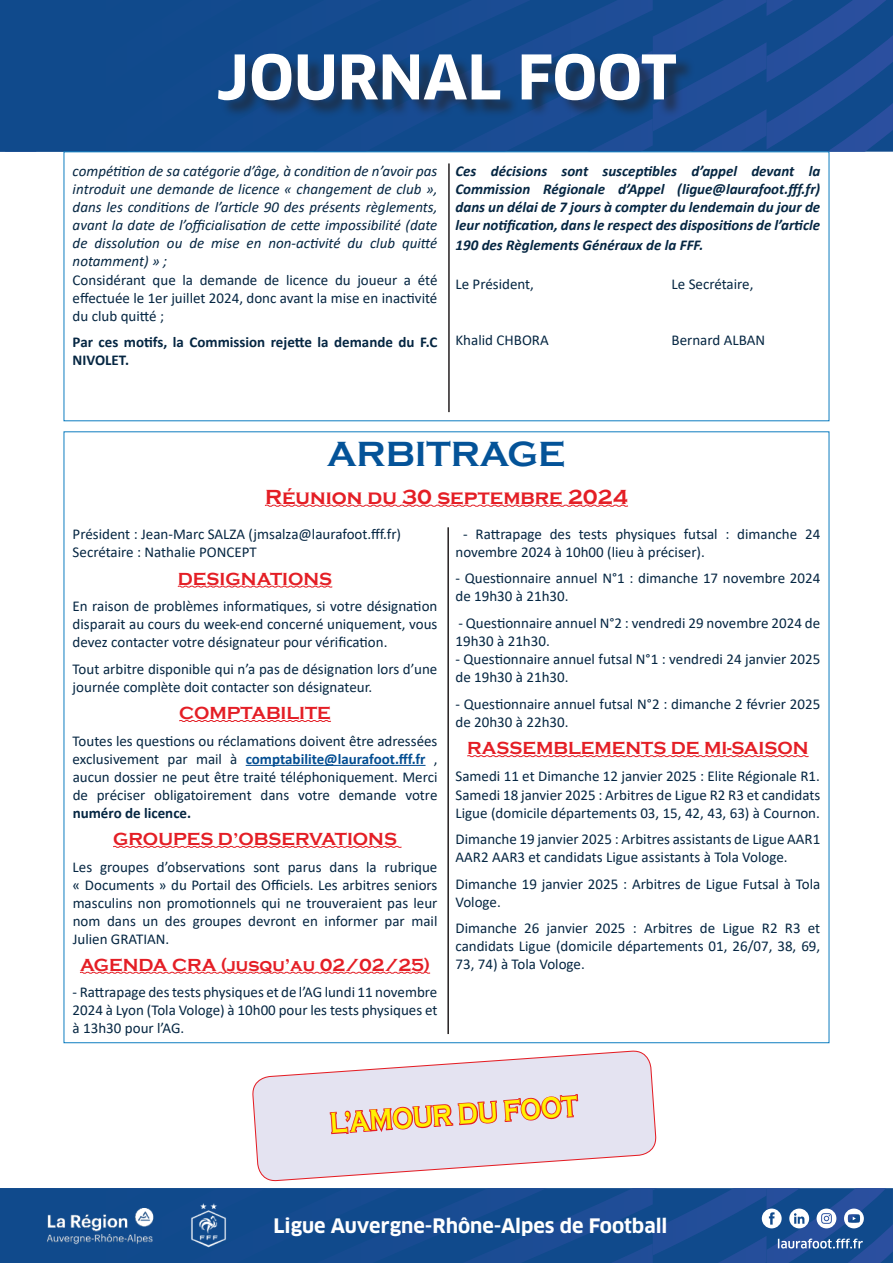
<style>
.page{position:relative;width:893px;height:1263px;background:#fff}
.page>*{position:absolute;margin:0;border:0;box-sizing:border-box;transform-origin:0 0}
.t1{font:700 60px "Clan OT";color:#fff}
.t2{font:700 36px "Copperplate Gothic";color:#045398}
.t3{font:700 29.85px "Copperplate Gothic";color:#fff101;scale:.8 1}
.t4{font:700 21px "Copperplate Gothic";color:#e41e25}
.t5{font:700 19.5px "Clan OT";color:#fff}
.t6{font:700 18px "Copperplate Gothic";color:#e41e25}
.t7{font:15px/18px "Calibri";color:#052642}
.t8{font:italic 15px/18px "Calibri";color:#052642;text-align:justify}
.t9{font:italic 700 15px/18px "Calibri";color:#052642;text-align:justify}
.t10{font:700 15px/18px "Calibri";color:#052642}
.s1{font-weight:700;color:#034d91}
</style>
<div class="page">
<svg style="left:0;top:0;width:893px;height:152px;background:#144b8f"></svg>
<div style="left:221px;top:56px;width:474px;height:62px;background:#231f20;opacity:.56"></div>
<svg style="left:264px;top:504px;width:364px;height:3px"></svg>
<svg style="left:177px;top:585px;width:156px;height:3px"></svg>
<svg style="left:179px;top:720px;width:152px;height:2px"></svg>
<hr style="left:246px;top:765px;width:180px;height:1px;background:#034d91">
<svg style="left:113px;top:845px;width:289px;height:3px"></svg>
<svg style="left:79px;top:971px;width:352px;height:3px"></svg>
<svg style="left:467px;top:755px;width:342px;height:2px"></svg>
<svg style="left:0;top:1188px;width:893px;height:75px;background:#1c5192"></svg>
<svg style="left:252px;top:1050px;width:405px;height:143px"></svg>
<hr style="left:448px;top:163px;width:2px;height:249px;background:#231f20">
<hr style="left:447px;top:527px;width:2px;height:507px;background:#231f20">
<h1 class="t1" style="left:216px;top:42px;width:462px">JOURNAL FOOT</h1>
<p class="t8" style="left:73px;top:161px;width:366px">compétition de sa catégorie d’âge, à condition de n’avoir pas introduit une demande de licence « changement de club », dans les conditions de l’article 90 des présents règlements, avant la date de l’officialisation de cette impossibilité (date de dissolution ou de mise en non-activité du club quitté notamment) » ;</p>
<p class="t7" style="left:73px;top:271px;width:366px;text-align:justify">Considérant que la demande de licence du joueur a été effectuée le 1er juillet 2024, donc avant la mise en inactivité du club quitté ;</p>
<p class="t10" style="left:73px;top:333px;width:366px">Par ces motifs, la Commission rejette la demande du F.C<br>NIVOLET.</p>
<p class="t9" style="left:455px;top:162px;width:366px">Ces décisions sont susceptibles d’appel devant la Commission Régionale d’Appel (ligue@laurafoot.fff.fr) dans un délai de 7 jours à compter du lendemain du jour de leur notification, dans le respect des dispositions de l’article</p>
<p class="t9" style="left:455px;top:235px;width:249px">190 des Règlements Généraux de la FFF.</p>
<p class="t7" style="left:455px;top:274px;width:80px">Le Président,</p>
<p class="t7" style="left:671px;top:274px;width:83px">Le Secrétaire,</p>
<p class="t7" style="left:455px;top:331px;width:95px">Khalid CHBORA</p>
<p class="t7" style="left:671px;top:331px;width:95px">Bernard ALBAN</p>
<h2 class="t2" style="left:327px;top:434px;width:240px">ARBITRAGE</h2>
<h3 class="t4" style="left:265px;top:485px;width:364px">Réunion du 30 septembre 2024</h3>
<p class="t7" style="left:73px;top:524px;width:330px;line-height:18.9px">Président : Jean-Marc SALZA (jmsalza@laurafoot.fff.fr)<br>Secrétaire : Nathalie PONCEPT</p>
<p class="t6" style="left:178px;top:569px;width:156px">DESIGNATIONS</p>
<p class="t7" style="left:73px;top:597px;width:366px;text-align:justify">En raison de problèmes informatiques, si votre désignation disparait au cours du week-end concerné uniquement, vous devez contacter votre désignateur pour vérification.</p>
<p class="t7" style="left:73px;top:659px;width:366px">Tout arbitre disponible qui n’a pas de désignation lors d’une journée complète doit contacter son désignateur.</p>
<p class="t6" style="left:179px;top:703px;width:153px">COMPTABILITE</p>
<p class="t7" style="left:73px;top:731px;width:366px;text-align:justify">Toutes les questions ou réclamations doivent être adressées exclusivement par mail à <span class="s1">comptabilite@laurafoot.fff.fr</span> , aucun dossier ne peut être traité téléphoniquement. Merci de préciser obligatoirement dans votre demande votre</p>
<p class="t10" style="left:73px;top:803px;width:120px">numéro de licence.</p>
<p class="t6" style="left:113px;top:829px;width:285px">GROUPES D’OBSERVATIONS</p>
<p class="t7" style="left:73px;top:857px;width:366px;text-align:justify">Les groupes d’observations sont parus dans la rubrique « Documents » du Portail des Officiels. Les arbitres seniors masculins non promotionnels qui ne trouveraient pas leur nom dans un des groupes devront en informer par mail Julien GRATIAN.</p>
<p class="t6" style="left:80px;top:955px;width:351px">AGENDA CRA (jusqu’au 02/02/25)</p>
<p class="t7" style="left:73px;top:983px;width:366px;text-align:justify">- Rattrapage des tests physiques et de l’AG lundi 11 novembre 2024 à Lyon (Tola Vologe) à 10h00 pour les tests physiques et à 13h30 pour l’AG.</p>
<p class="t7" style="left:455px;top:524px;width:366px;text-indent:8px">- Rattrapage des tests physiques futsal : dimanche 24 novembre 2024 à 10h00 (lieu à préciser).</p>
<p class="t7" style="left:455px;top:569px;width:366px">- Questionnaire annuel N°1 : dimanche 17 novembre 2024 de 19h30 à 21h30.</p>
<p class="t7" style="left:455px;top:613px;width:366px">- Questionnaire annuel N°2 : vendredi 29 novembre 2024 de<br>19h30 à 21h30.</p>
<p class="t7" style="left:455px;top:650px;width:366px">- Questionnaire annuel futsal N°1 : vendredi 24 janvier 2025 de 19h30 à 21h30.</p>
<p class="t7" style="left:455px;top:695px;width:366px">- Questionnaire annuel futsal N°2 : dimanche 2 février 2025 de 20h30 à 22h30.</p>
<p class="t6" style="left:467px;top:738px;width:343px">RASSEMBLEMENTS DE MI-SAISON</p>
<p class="t7" style="left:455px;top:766px;width:366px;line-height:18.5px;text-align:justify">Samedi 11 et Dimanche 12 janvier 2025 : Elite Régionale R1.<br>Samedi 18 janvier 2025 : Arbitres de Ligue R2 R3 et candidats Ligue (domicile départements 03, 15, 42, 43, 63) à Cournon.</p>
<p class="t7" style="left:455px;top:830px;width:366px">Dimanche 19 janvier 2025 : Arbitres assistants de Ligue AAR1<br>AAR2 AAR3 et candidats Ligue assistants à Tola Vologe.</p>
<p class="t7" style="left:455px;top:874px;width:366px">Dimanche 19 janvier 2025 : Arbitres de Ligue Futsal à Tola<br>Vologe.</p>
<p class="t7" style="left:455px;top:919px;width:366px;text-align:justify">Dimanche 26 janvier 2025 : Arbitres de Ligue R2 R3 et candidats Ligue (domicile départements 01, 26/07, 38, 69, 73, 74) à Tola Vologe.</p>
<h3 class="t3" style="left:329px;top:1107px;width:312px;rotate:-4deg">L’AMOUR DU FOOT</h3>
<h3 class="t5" style="left:273px;top:1214px;width:396px">Ligue Auvergne-Rhône-Alpes de Football</h3>
</div>
